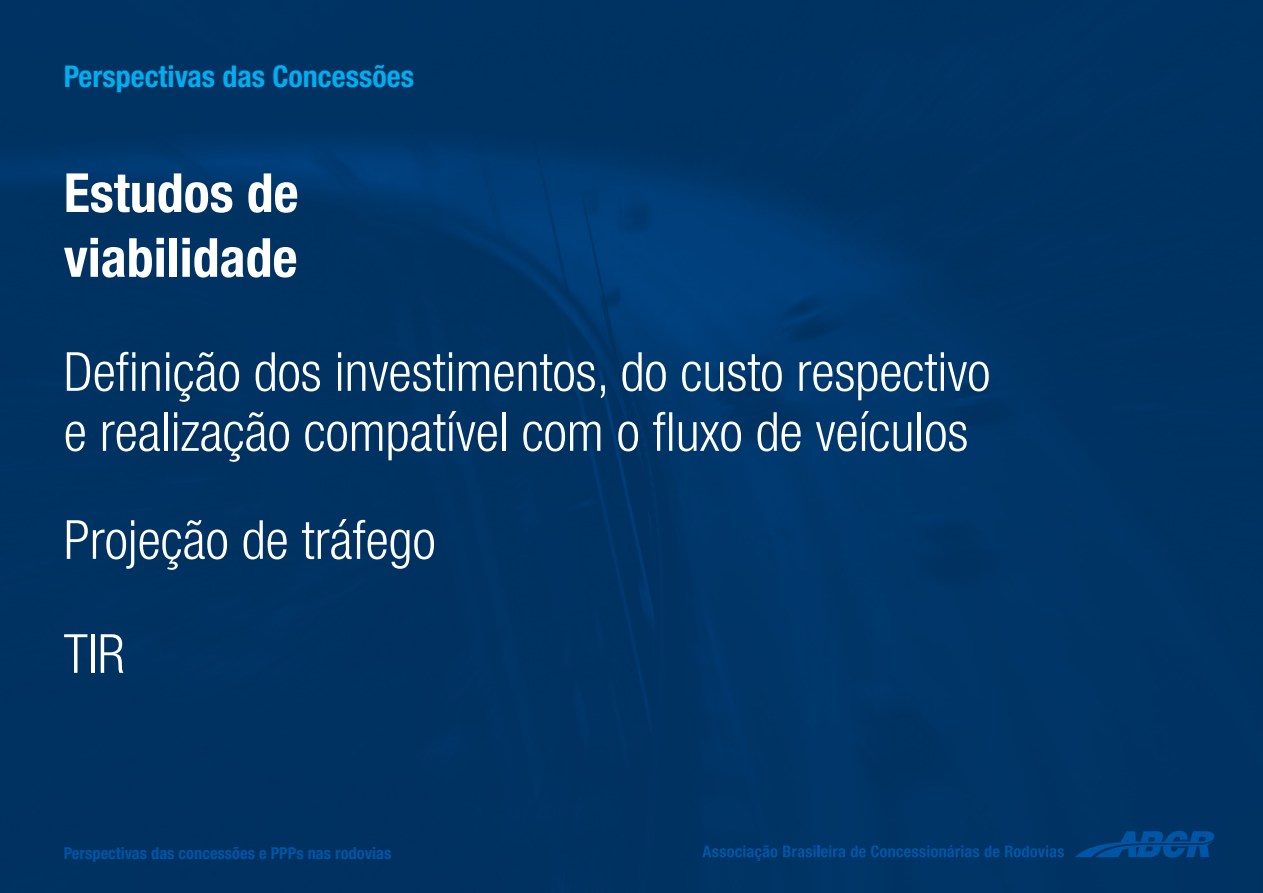
<style>
.page{position:relative;width:1263px;height:893px;background:#fff}
.page>*{position:absolute;margin:0;border:0;box-sizing:border-box;transform-origin:0 0}
.t1{font:300 condensed 54px/60px "Helvetica Neue";color:#fff}
.t2{font:700 condensed 54px "Helvetica Neue";color:#fff}
.t3{font:700 condensed 30px "Helvetica Neue";color:#00aeef}
.t4{font:700 condensed 16.5px "Helvetica Neue";color:#0155a5}
</style>
<div class="page">
<img style="left:0;top:0;width:1263px;height:893px">
<svg style="left:702px;top:845px;width:75px;height:16px"></svg>
<svg style="left:783px;top:845px;width:62px;height:12px"></svg>
<svg style="left:851px;top:845px;width:148px;height:12px;background:#00417f"></svg>
<svg style="left:1005px;top:845px;width:59px;height:12px"></svg>
<svg style="left:1075px;top:831px;width:139px;height:27px;background:#004485"></svg>
<p class="t3" style="left:64px;top:58px;width:352px">Perspectivas das Concessões</p>
<p class="t2" style="left:64px;top:160px;width:236px">Estudos de</p>
<p class="t2" style="left:64px;top:225px;width:235px">viabilidade</p>
<p class="t1" style="left:64px;top:341px;width:928px">Definição dos investimentos, do custo respectivo e realização compatível com o fluxo de veículos</p>
<p class="t1" style="left:64px;top:509px;width:373px">Projeção de tráfego</p>
<p class="t1" style="left:64px;top:623px;width:62px">TIR</p>
<p class="t4" style="left:64px;top:843px;width:329px">Perspectivas das concessões e PPPs nas rodovias</p>
</div>
